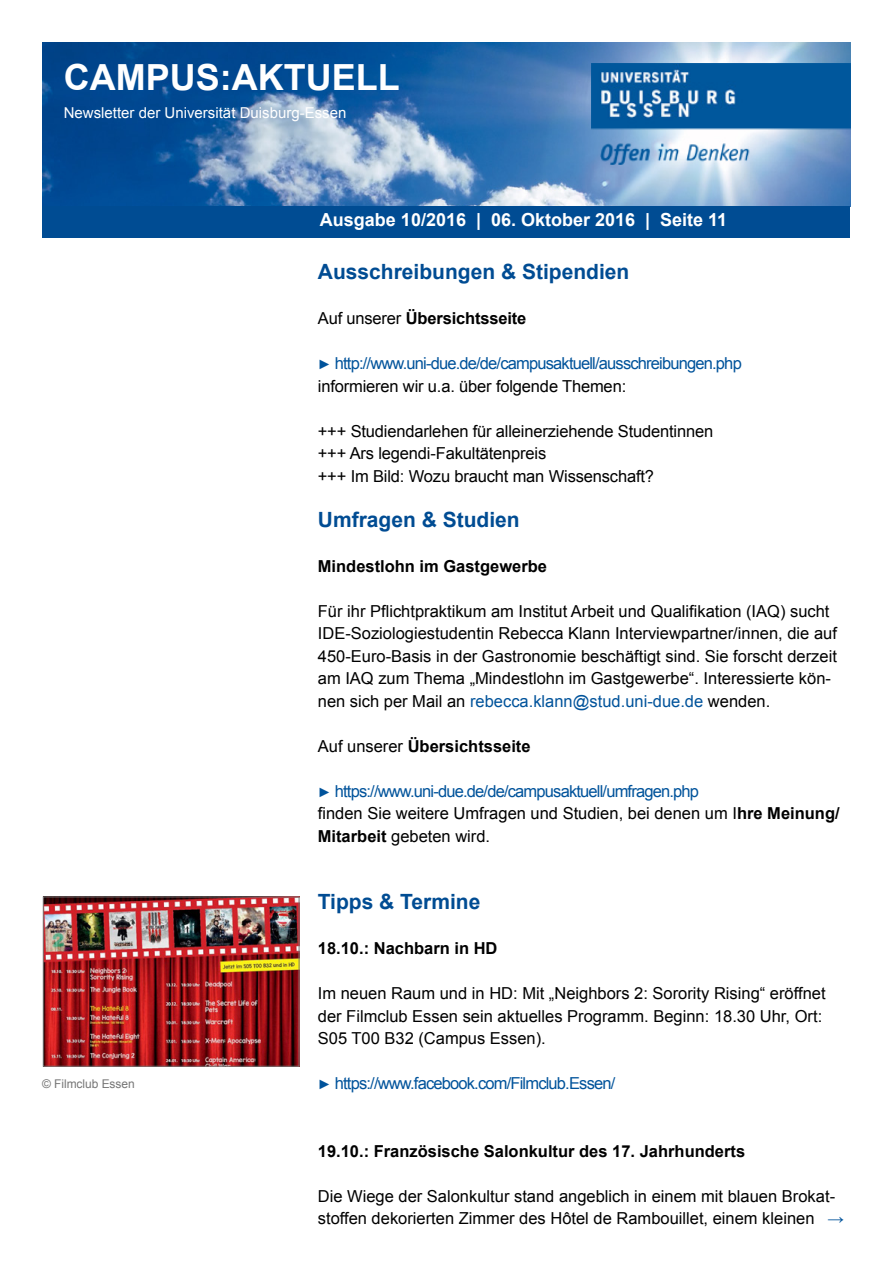
<style>
.page{position:relative;width:893px;height:1263px;background:#fff}
.page>*{position:absolute;margin:0;border:0;box-sizing:border-box;transform-origin:0 0}
.t1{font:700 36px "Arial";color:#fff}
.t2{font:700 21px "Arial";color:#004c93}
.t3{font:700 18px "Arial";color:#fff}
.t4{font:16.5px/22.5px "Arial";color:#000}
.t5{font:700 16.5px "Arial";color:#000}
.t6{font:16.5px/22.5px "Arial";letter-spacing:-.05em;color:#00539b}
.t7{font:15px "Arial";color:#fff}
.t8{font:12px "Arial";letter-spacing:-.005em;color:#767676}
.s1{font-weight:400}
.s2{font-size:13.5px}
.s3{color:#000}
.s4{color:#00539b}
.s5{font-size:13.5px;color:#00539b}
.s6{font-weight:700}
</style>
<div class="page">
<img style="left:43px;top:43px;width:807px;height:163px">
<img style="left:591px;top:64px;width:259px;height:100px">
<div style="left:43px;top:206px;width:807px;height:32px;background:#004c93"></div>
<img style="left:45px;top:898px;width:252px;height:167px">
<div style="left:43px;top:896px;width:256px;height:171px;border:1px solid #767676"></div>
<h1 class="t1" style="left:64px;top:53px;width:337px">CAMPUS:AKTUELL</h1>
<p class="t7" style="left:64px;top:103px;width:284px">Newsletter der Universität Duisburg-Essen</p>
<p class="t8" style="left:42px;top:1076px;width:94px">© Filmclub Essen</p>
<p class="t3" style="left:320px;top:208px;width:409px">Ausgabe 10/2016 | 06. Oktober 2016 | Seite 11</p>
<p class="t2" style="left:318px;top:258px;width:313px">Ausschreibungen &amp; Stipendien</p>
<p class="t5" style="left:318px;top:307px;width:210px"><span class="s1">Auf unserer</span> Übersichtsseite</p>
<p class="t6" style="left:318px;top:352px;width:425px"><span class="s2">►</span> http://www.uni-due.de/de/campusaktuell/ausschreibungen.php <span class="s3">informieren wir u.a. über folgende Themen:</span></p>
<p class="t4" style="left:318px;top:420px;width:397px">+++ Studiendarlehen für alleinerziehende Studentinnen +++ Ars legendi-Fakultätenpreis<br>+++ Im Bild: Wozu braucht man Wissenschaft?</p>
<p class="t2" style="left:318px;top:505px;width:203px">Umfragen &amp; Studien</p>
<p class="t5" style="left:318px;top:555px;width:231px">Mindestlohn im Gastgewerbe</p>
<p class="t4" style="left:318px;top:600px;width:521px">Für ihr Pflichtpraktikum am Institut Arbeit und Qualifikation (IAQ) sucht IDE-Soziologiestudentin Rebecca Klann Interviewpartner/innen, die auf 450-Euro-Basis in der Gastronomie beschäftigt sind. Sie forscht derzeit am IAQ zum Thema „Mindestlohn im Gastgewerbe“. Interessierte kön&shy;nen sich per Mail an <span class="s4">rebecca.klann@stud.uni-due.de</span> wenden.</p>
<p class="t5" style="left:318px;top:735px;width:214px"><span class="s1">Auf unserer</span> Übersichtsseite</p>
<p class="t4" style="left:318px;top:780px;width:523px"><span class="s5">►</span> <span class="s4">https://www.uni-due.de/de/campusaktuell/umfragen.php<br></span>finden Sie weitere Umfragen und Studien, bei denen um I<span class="s6">hre Meinung/<br>Mitarbeit</span> gebeten wird.</p>
<p class="t2" style="left:318px;top:888px;width:164px">Tipps &amp; Termine</p>
<p class="t5" style="left:318px;top:937px;width:181px">18.10.: Nachbarn in HD</p>
<p class="t4" style="left:318px;top:982px;width:509px">Im neuen Raum und in HD: Mit „Neighbors 2: Sorority Rising“ eröffnet der Filmclub Essen sein aktuelles Programm. Beginn: 18.30 Uhr, Ort:<br>S05 T00 B32 (Campus Essen).</p>
<p class="t6" style="left:318px;top:1072px;width:299px"><span class="s2">►</span> https://www.facebook.com/Filmclub.Essen/</p>
<p class="t5" style="left:318px;top:1140px;width:429px">19.10.: Französische Salonkultur des 17. Jahrhunderts</p>
<p class="t4" style="left:318px;top:1185px;width:528px">Die Wiege der Salonkultur stand angeblich in einem mit blauen Brokat&shy;stoffen dekorierten Zimmer des Hôtel de Rambouillet, einem kleinen <span class="s4">→</span></p>
</div>
